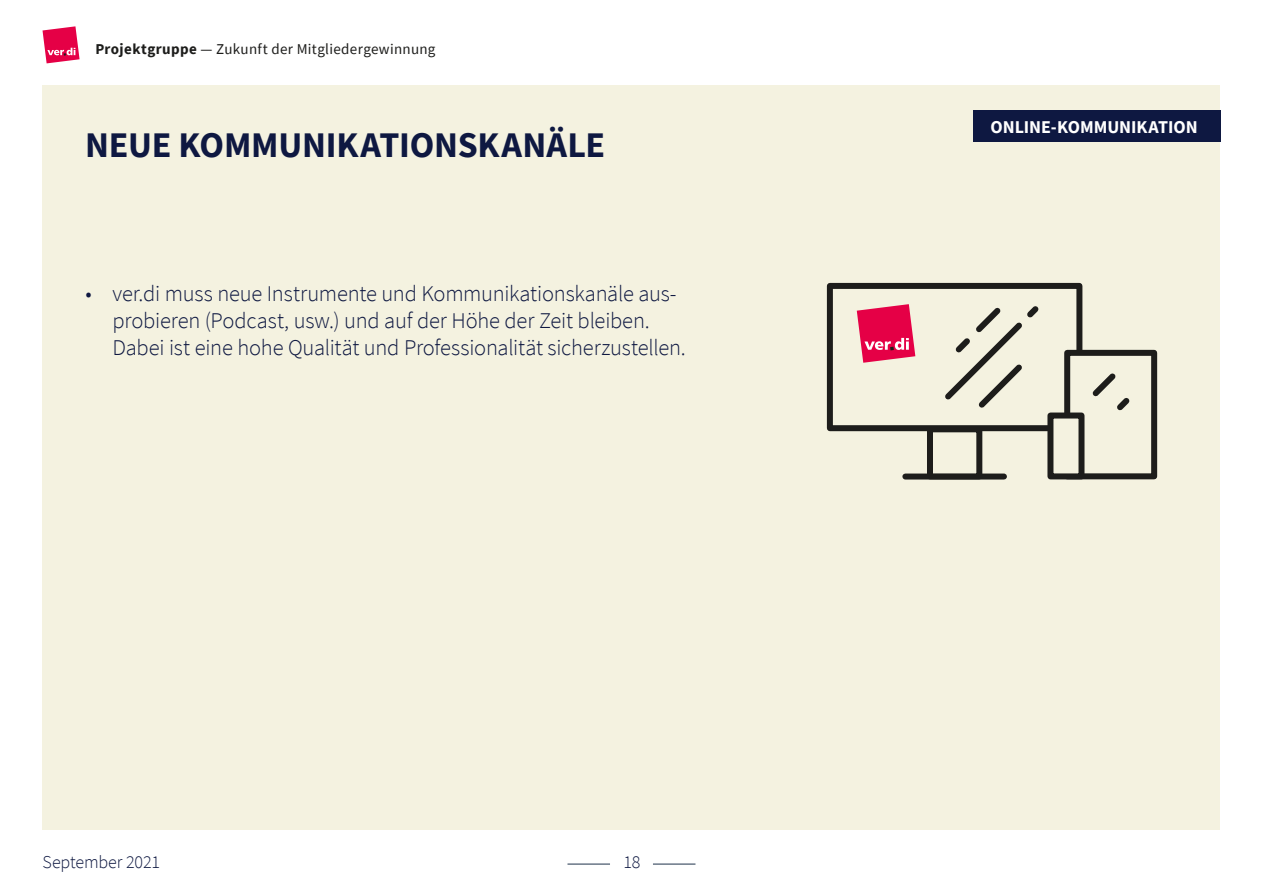
<style>
.page{position:relative;width:1263px;height:893px;background:#fff}
.page>*{position:absolute;margin:0;border:0;box-sizing:border-box;transform-origin:0 0}
.t1{font:700 36px "Source Sans Pro";letter-spacing:-.005em;color:#0e1841}
.t2{font:300 22.5px/27px "Source Sans Pro";letter-spacing:-.01em;color:#0e1841}
.t3{font:700 18px "Source Sans Pro";color:#fff}
.t4{font:300 18px "Source Sans Pro";letter-spacing:-.01em;color:#0e1841}
.t5{font:15px "Source Sans Pro";letter-spacing:.02em;color:#1d1d1b}
.s1{font-weight:700}
</style>
<div class="page">
<div style="left:43px;top:85px;width:1177px;height:744px;background:#f4f2e0"></div>
<svg style="left:43px;top:26px;width:37px;height:37px"></svg>
<hr style="left:567px;top:864px;width:43px;height:1px;background:#1e324b">
<hr style="left:653px;top:864px;width:42px;height:1px;background:#1e324b">
<div style="left:973px;top:110px;width:247px;height:32px;background:#0e1841"></div>
<div style="left:905px;top:473px;width:99px;height:6px;background:#1d1d1b"></div>
<div style="left:827px;top:283px;width:255px;height:148px;border:6px solid #1d1d1b"></div>
<div style="left:1067px;top:353px;width:87px;height:123px;background:#f4f2e0"></div>
<div style="left:1064px;top:350px;width:93px;height:129px;border:6px solid #1d1d1b"></div>
<div style="left:1050px;top:415px;width:31px;height:61px;background:#f4f2e0"></div>
<div style="left:1047px;top:412px;width:37px;height:67px;border:6px solid #1d1d1b"></div>
<div style="left:927px;top:426px;width:55px;height:53px;border:6px solid #1d1d1b"></div>
<svg style="left:945px;top:306px;width:94px;height:102px"></svg>
<svg style="left:1092px;top:373px;width:38px;height:38px"></svg>
<svg style="left:857px;top:304px;width:58px;height:59px"></svg>
<p class="t5" style="left:95px;top:39px;width:342px"><span class="s1">Projektgruppe</span> — Zukunft der Mitgliedergewinnung</p>
<h1 class="t1" style="left:85px;top:121px;width:522px">NEUE KOMMUNIKATIONSKANÄLE</h1>
<p class="t3" style="left:990px;top:115px;width:209px">ONLINE-KOMMUNIKATION</p>
<p class="t2" style="left:112px;top:280px;width:575px;text-indent:-27px">• ver.di muss neue Instrumente und Kommunikationskanäle aus&shy;probieren (Podcast, usw.) und auf der Höhe der Zeit bleiben.<br>Dabei ist eine hohe Qualität und Professionalität sicherzustellen.</p>
<p class="t4" style="left:43px;top:851px;width:119px">September 2021</p>
<p class="t4" style="left:623px;top:851px;width:18px">18</p>
</div>
